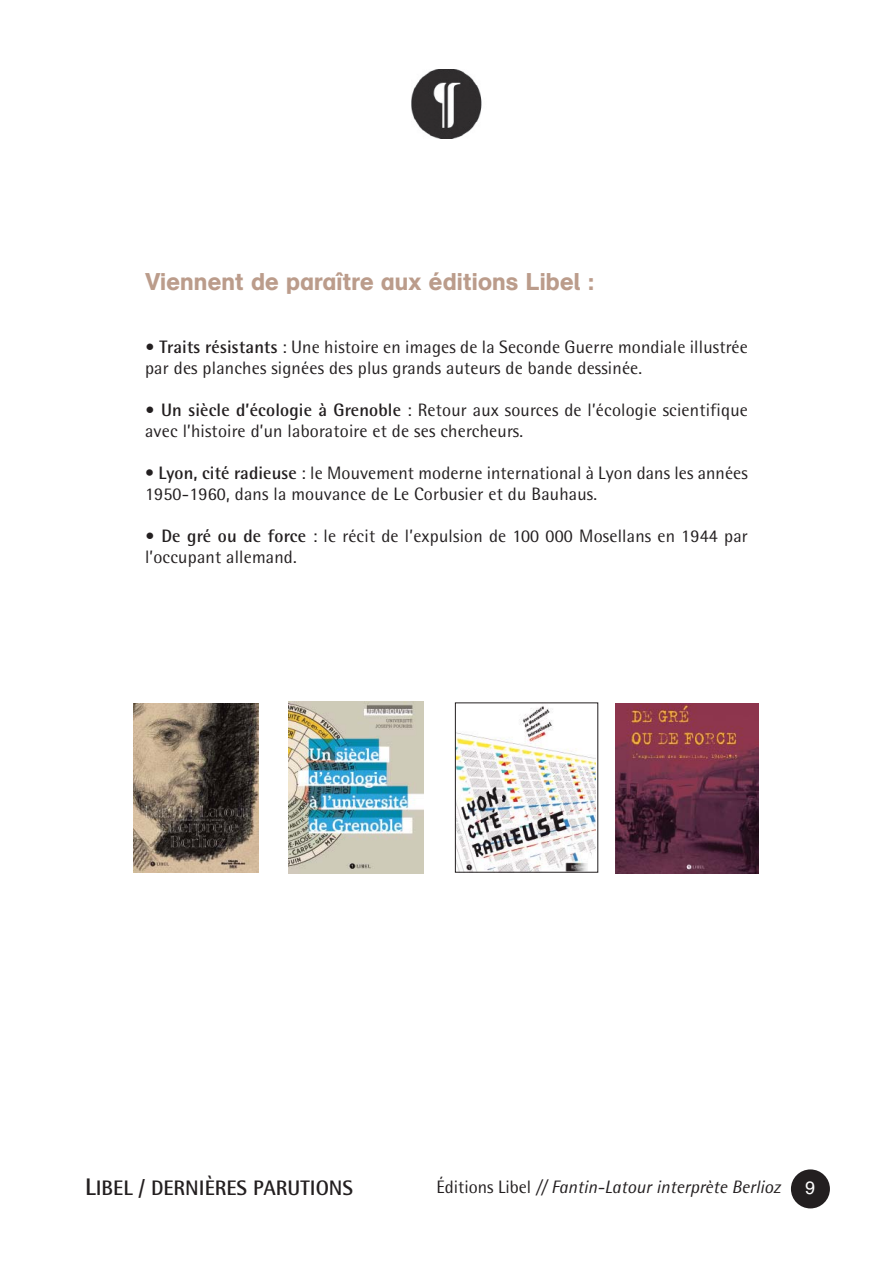
<style>
.page{position:relative;width:893px;height:1263px;background:#fff}
.page>*{position:absolute;margin:0;border:0;box-sizing:border-box;transform-origin:0 0}
.t1{font:24px "AG Schoolbook Medium A";letter-spacing:.01em;color:#bb9c8b}
.t2{font:700 21px "Rotis Semi Sans Std";color:#231f20}
.t3{font:18px/21px "Rotis Semi Sans Std";letter-spacing:.01em;color:#231f20}
.t4{font:italic 18px "Rotis Semi Sans Std";color:#231f20}
.t5{font:18px "Helvetica";color:#fff}
.s1{font-weight:700}
.s2{font-size:24px}
.s3{font-style:normal}
</style>
<div class="page">
<div style="left:791px;top:1169px;width:39px;height:39px;background:#231f20;border-radius:50%"></div>
<img style="left:411px;top:69px;width:71px;height:69px">
<img style="left:134px;top:703px;width:124px;height:170px">
<img style="left:457px;top:706px;width:139px;height:164px">
<img style="left:288px;top:702px;width:135px;height:172px">
<img style="left:616px;top:703px;width:142px;height:170px">
<h1 class="t1" style="left:145px;top:273px;width:451px">Viennent de paraître aux éditions Libel :</h1>
<p class="t3" style="left:145px;top:338px;width:604px"><span class="s1">• Traits résistants</span> : Une histoire en images de la Seconde Guerre mondiale illustrée par des planches signées des plus grands auteurs de bande dessinée.</p>
<p class="t3" style="left:145px;top:401px;width:604px"><span class="s1">• Un siècle d’écologie à Grenoble</span> : Retour aux sources de l’écologie scientifique avec l’histoire d’un laboratoire et de ses chercheurs.</p>
<p class="t3" style="left:145px;top:464px;width:604px">• <span class="s1">Lyon, cité radieuse</span> : le Mouvement moderne international à Lyon dans les années<br>1950-1960, dans la mouvance de Le Corbusier et du Bauhaus.</p>
<p class="t3" style="left:145px;top:527px;width:604px"><span class="s1">• De gré ou de force</span> : le récit de l’expulsion de 100 000 Mosellans en 1944 par l’occupant allemand.</p>
<p class="t2" style="left:85px;top:1180px;width:270px"><span class="s2">L</span>IBEL / DERNIÈRES PARUTIONS</p>
<p class="t4" style="left:436px;top:1179px;width:345px"><span class="s3">Éditions Libel</span> // Fantin-Latour interprète Berlioz</p>
<p class="t5" style="left:805px;top:1180px;width:12px">9</p>
</div>
